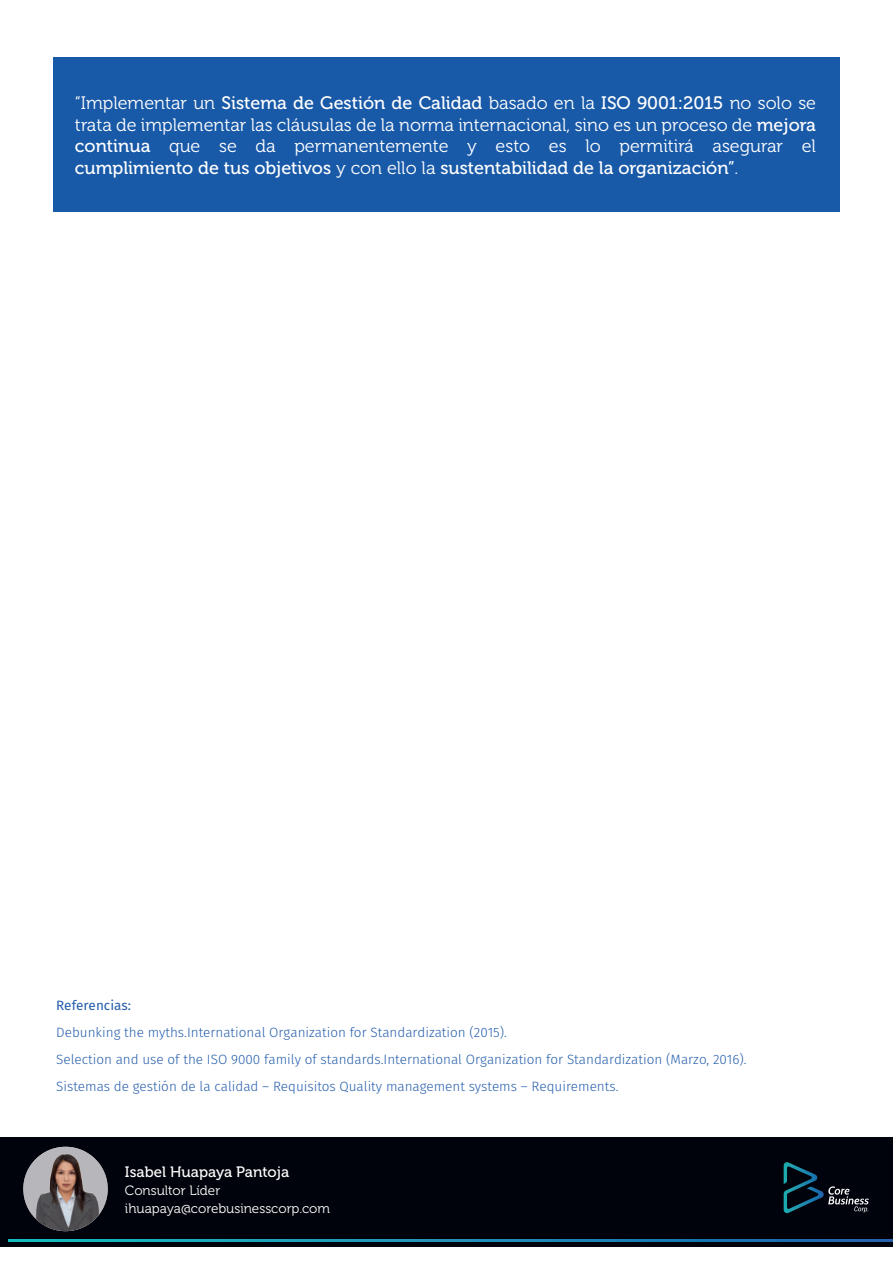
<style>
.page{position:relative;width:893px;height:1263px;background:#fff}
.page>*{position:absolute;margin:0;border:0;box-sizing:border-box;transform-origin:0 0}
.t1{font:18px "Museo 500";color:#fff}
.t2{font:18px/21.6px "Museo 300";color:#fff}
.t3{font:15px "Museo 500";color:#fff}
.t4{font:300 13.5px/27px "Fira Sans";color:#265eac}
.t5{font:13.5px/18px "Museo 300";color:#fff}
.t6{font:13.5px "Fira Sans";color:#265eac}
.s1{font-family:"Museo 300"}
.s2{font-family:"Museo 500"}
</style>
<div class="page">
<div style="left:53px;top:58px;width:787px;height:154px;background:#1859a8"></div>
<div style="left:0;top:1137px;width:893px;height:109px;background:#00030b"></div>
<svg style="left:784px;top:1162px;width:85px;height:51px;background:#0f202a"></svg>
<svg style="left:8px;top:1239px;width:885px;height:2px;background:#1b8fb6"></svg>
<div style="left:23px;top:1147px;width:85px;height:84px;background:#b7b7bb;border-radius:50%"></div>
<img style="left:34px;top:1152px;width:67px;height:79px">
<h1 class="t1" style="left:75px;top:93px;width:743px"><span class="s1">“Implementar un</span> Sistema de Gestión de Calidad <span class="s1">basado en la</span> ISO 9001:2015 <span class="s1">no solo se</span></h1>
<h1 class="t2" style="left:75px;top:114px;width:742px">trata de implementar las cláusulas de la norma internacional, sino es un proceso de <span class="s2">mejora continua</span> que se da permanentemente y esto es lo permitirá asegurar el</h1>
<h1 class="t1" style="left:75px;top:158px;width:665px">cumplimiento de tus objetivos <span class="s1">y con ello la</span> sustentabilidad de la organización”<span class="s1">.</span></h1>
<p class="t6" style="left:56px;top:995px;width:76px">Referencias:</p>
<p class="t4" style="left:56px;top:1019px;width:692px">Debunking the myths.International Organization for Standardization (2015).<br>Selection and use of the ISO 9000 family of standards.International Organization for Standardization (Marzo, 2016).<br>Sistemas de gestión de la calidad – Requisitos Quality management systems – Requirements.</p>
<p class="t3" style="left:125px;top:1163px;width:166px">Isabel Huapaya Pantoja</p>
<p class="t5" style="left:125px;top:1181px;width:207px">Consultor Líder ihuapaya@corebusinesscorp.com</p>
</div>
